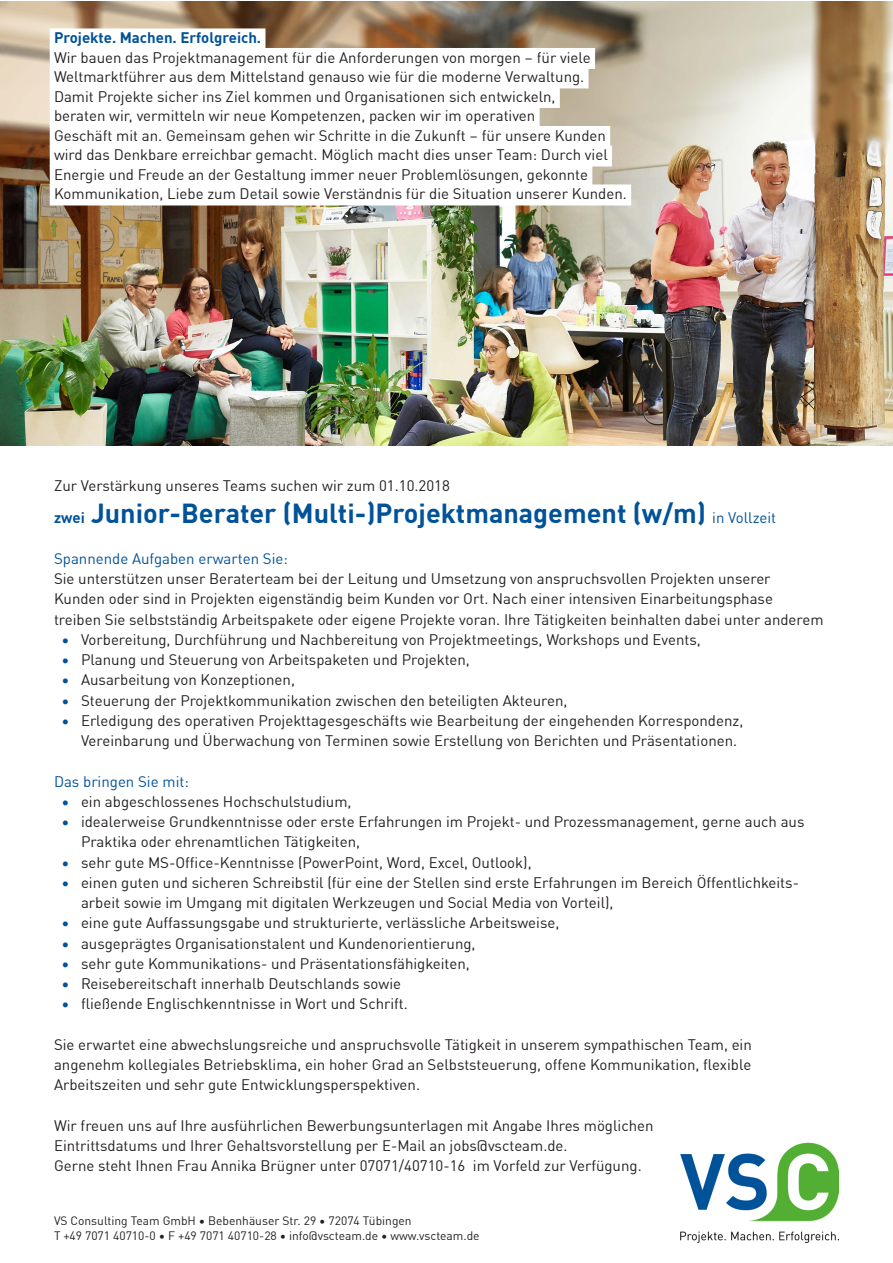
<style>
.page{position:relative;width:893px;height:1263px;background:#fff}
.page>*{position:absolute;margin:0;border:0;box-sizing:border-box;transform-origin:0 0}
.t1{font:700 27px "DIN Offc Pro";color:#005299}
.t2{font:15px/20.2px "DIN Offc Pro";color:#231f20}
.t3{font:15px "DIN Offc Pro";color:#005299}
.t4{font:700 15px "DIN Offc Pro";color:#005299}
.t5{font:12px "DIN Offc Pro";color:#231f20}
.s1{font-size:15px}
.s2{font-weight:400;font-size:15px}
.s3{color:#005299}
</style>
<div class="page">
<img style="left:0;top:1px;width:893px;height:444px">
<div style="left:50px;top:28px;width:215px;height:21px;background:#fff"></div>
<div style="left:50px;top:48px;width:545px;height:21px;background:#fff"></div>
<div style="left:50px;top:67px;width:539px;height:21px;background:#fff"></div>
<div style="left:50px;top:87px;width:510px;height:21px;background:#fff"></div>
<div style="left:50px;top:106px;width:490px;height:21px;background:#fff"></div>
<div style="left:50px;top:126px;width:560px;height:21px;background:#fff"></div>
<div style="left:50px;top:145px;width:562px;height:21px;background:#fff"></div>
<div style="left:50px;top:165px;width:542px;height:21px;background:#fff"></div>
<div style="left:50px;top:184px;width:581px;height:21px;background:#fff"></div>
<img style="left:680px;top:1143px;width:159px;height:100px">
<p class="t4" style="left:54px;top:26px;width:209px">Projekte. Machen. Erfolgreich.</p>
<p class="t2" style="left:54px;top:46px;width:538px">Wir bauen das Projektmanagement für die Anforderungen von morgen – für viele</p>
<p class="t2" style="left:54px;top:66px;width:532px">Weltmarktführer aus dem Mittelstand genauso wie für die moderne Verwaltung.</p>
<p class="t2" style="left:54px;top:85px;width:503px">Damit Projekte sicher ins Ziel kommen und Organisationen sich entwickeln,</p>
<p class="t2" style="left:54px;top:105px;width:483px">beraten wir, vermitteln wir neue Kompetenzen, packen wir im operativen</p>
<p class="t2" style="left:54px;top:124px;width:553px">Geschäft mit an. Gemeinsam gehen wir Schritte in die Zukunft – für unsere Kunden</p>
<p class="t2" style="left:54px;top:144px;width:555px">wird das Denkbare erreichbar gemacht. Möglich macht dies unser Team: Durch viel</p>
<p class="t2" style="left:54px;top:163px;width:536px">Energie und Freude an der Gestaltung immer neuer Problemlösungen, gekonnte</p>
<p class="t2" style="left:54px;top:183px;width:574px">Kommunikation, Liebe zum Detail sowie Verständnis für die Situation unserer Kunden.</p>
<p class="t2" style="left:54px;top:474px;width:397px">Zur Verstärkung unseres Teams suchen wir zum 01.10.2018</p>
<p class="t1" style="left:54px;top:492px;width:724px"><span class="s1">zwei</span> Junior-Berater (Multi-)Projektmanagement (w/m) <span class="s2">in Vollzeit</span></p>
<p class="t3" style="left:54px;top:547px;width:235px">Spannende Aufgaben erwarten Sie:</p>
<p class="t2" style="left:54px;top:567px;width:718px">Sie unterstützen unser Beraterteam bei der Leitung und Umsetzung von anspruchsvollen Projekten unserer</p>
<p class="t2" style="left:54px;top:588px;width:720px">Kunden oder sind in Projekten eigenständig beim Kunden vor Ort. Nach einer intensiven Einarbeitungsphase</p>
<p class="t2" style="left:54px;top:608px;width:771px">treiben Sie selbstständig Arbeitspakete oder eigene Projekte voran. Ihre Tätigkeiten beinhalten dabei unter anderem</p>
<p class="t2" style="left:61px;top:628px;width:641px"><span class="s3">•</span> Vorbereitung, Durchführung und Nachbereitung von Projektmeetings, Workshops und Events,</p>
<p class="t2" style="left:61px;top:648px;width:410px"><span class="s3">•</span> Planung und Steuerung von Arbeitspaketen und Projekten,</p>
<p class="t2" style="left:61px;top:669px;width:235px"><span class="s3">•</span> Ausarbeitung von Konzeptionen,</p>
<p class="t2" style="left:61px;top:689px;width:507px"><span class="s3">•</span> Steuerung der Projektkommunikation zwischen den beteiligten Akteuren,</p>
<p class="t2" style="left:81px;top:709px;width:664px;text-indent:-20px"><span class="s3">•</span> Erledigung des operativen Projekttagesgeschäfts wie Bearbeitung der eingehenden Korrespondenz,<br>Vereinbarung und Überwachung von Terminen sowie Erstellung von Berichten und Präsentationen.</p>
<p class="t3" style="left:54px;top:770px;width:136px">Das bringen Sie mit:</p>
<p class="t2" style="left:61px;top:790px;width:292px"><span class="s3">•</span> ein abgeschlossenes Hochschulstudium,</p>
<p class="t2" style="left:81px;top:810px;width:725px;text-indent:-20px"><span class="s3">•</span> idealerweise Grundkenntnisse oder erste Erfahrungen im Projekt- und Prozessmanagement, gerne auch aus<br>Praktika oder ehrenamtlichen Tätigkeiten,</p>
<p class="t2" style="left:61px;top:851px;width:472px"><span class="s3">•</span> sehr gute MS-Office-Kenntnisse (PowerPoint, Word, Excel, Outlook),</p>
<p class="t2" style="left:81px;top:871px;width:719px;text-indent:-20px"><span class="s3">•</span> einen guten und sicheren Schreibstil (für eine der Stellen sind erste Erfahrungen im Bereich Öffentlichkeits&shy;arbeit sowie im Umgang mit digitalen Werkzeugen und Social Media von Vorteil),</p>
<p class="t2" style="left:61px;top:912px;width:499px"><span class="s3">•</span> eine gute Auffassungsgabe und strukturierte, verlässliche Arbeitsweise,</p>
<p class="t2" style="left:61px;top:932px;width:416px"><span class="s3">•</span> ausgeprägtes Organisationstalent und Kundenorientierung,</p>
<p class="t2" style="left:61px;top:952px;width:410px"><span class="s3">•</span> sehr gute Kommunikations- und Präsentationsfähigkeiten,</p>
<p class="t2" style="left:61px;top:972px;width:341px"><span class="s3">•</span> Reisebereitschaft innerhalb Deutschlands sowie</p>
<p class="t2" style="left:61px;top:993px;width:348px"><span class="s3">•</span> fließende Englischkenntnisse in Wort und Schrift.</p>
<p class="t2" style="left:54px;top:1033px;width:699px;text-align:justify">Sie erwartet eine abwechslungsreiche und anspruchsvolle Tätigkeit in unserem sympathischen Team, ein angenehm kollegiales Betriebsklima, ein hoher Grad an Selbststeuerung, offene Kommunikation, flexible Arbeitszeiten und sehr gute Entwicklungsperspektiven.</p>
<p class="t2" style="left:54px;top:1114px;width:601px">Wir freuen uns auf Ihre ausführlichen Bewerbungsunterlagen mit Angabe Ihres möglichen<br>Eintrittsdatums und Ihrer Gehaltsvorstellung per E-Mail an jobs@vscteam.de.<br>Gerne steht Ihnen Frau Annika Brügner unter 07071/40710-16 im Vorfeld zur Verfügung.</p>
<p class="t5" style="left:54px;top:1212px;width:359px">VS Consulting Team GmbH ∙ Bebenhäuser Str. 29 ∙ 72074 Tübingen</p>
<p class="t5" style="left:54px;top:1227px;width:427px">T +49 7071 40710-0 ∙ F +49 7071 40710-28 ∙ info@vscteam.de ∙ www.vscteam.de</p>
</div>
